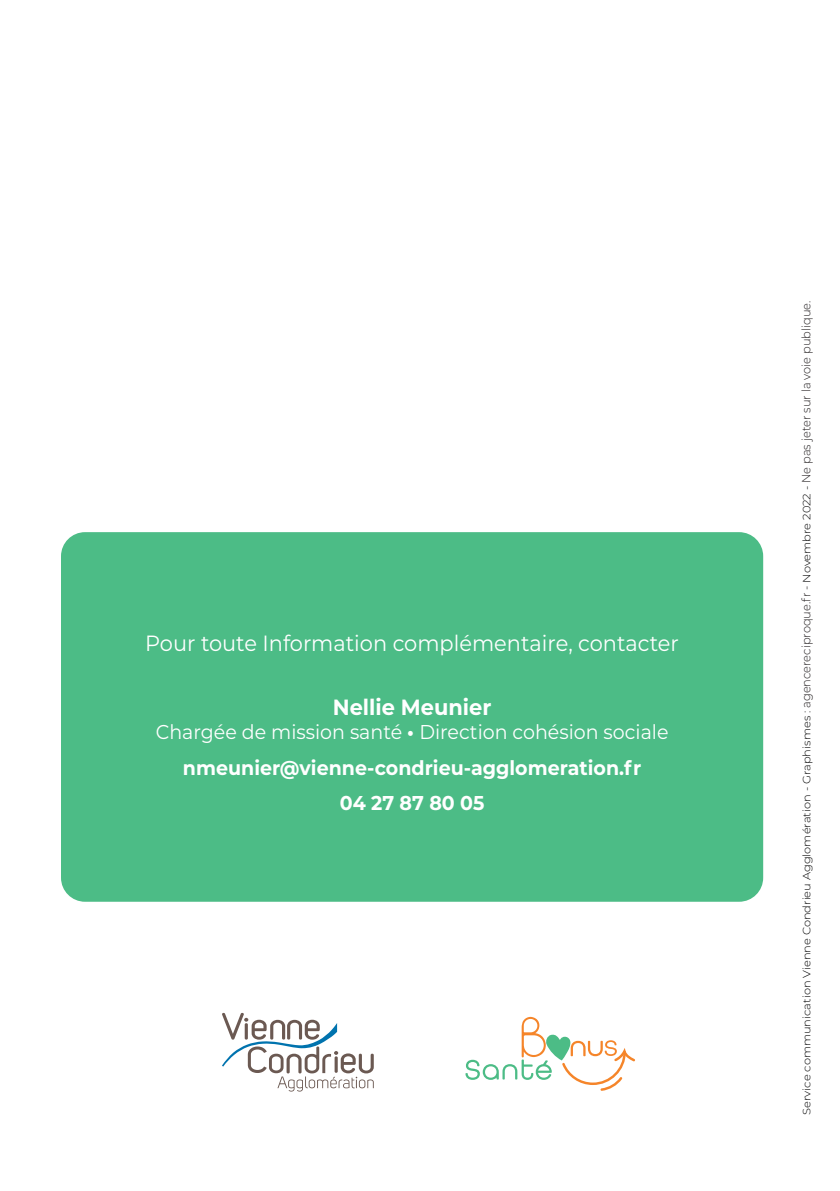
<style>
.page{position:relative;width:840px;height:1191px;background:#fff}
.page>*{position:absolute;margin:0;border:0;box-sizing:border-box;transform-origin:0 0}
.t1{font:22px "Montserrat";color:#fff;scale:.95 1}
.t2{font:700 22px "Montserrat";color:#fff;scale:.95 1}
.t3{font:700 20px/35.4px "Montserrat";color:#fff;text-align:center;scale:.95 1}
.t4{font:300 10.6px "Montserrat";color:#000;scale:1.07 1}
.s1{font-weight:400}
.s2{font-size:12px;color:#231f20}
</style>
<div class="page">
<svg style="left:465px;top:1016px;width:169px;height:74px"></svg>
<svg style="left:222px;top:1012px;width:151px;height:79px"></svg>
<div style="left:61px;top:532px;width:701px;height:369px;background:#4cbc86;border-radius:24px"></div>
<h1 class="t1" style="left:145px;top:633px;width:563px">Pour toute Information complémentaire, contacter</h1>
<h1 class="t2" style="left:332px;top:697px;width:168px">Nellie Meunier</h1>
<h2 class="t3" style="left:155px;top:715px;width:541px"><span class="s1">Chargée de mission santé</span> • <span class="s1">Direction cohésion sociale </span>nmeunier@vienne-condrieu-agglomeration.fr<br>04 27 87 80 05</h2>
<p class="t4" style="left:801px;top:1115px;width:762px;rotate:-90deg">Service communication Vienne Condrieu Agglomération - Graphismes : <span class="s2">agencereciproque.fr -</span> Novembre 2022 - <span class="s2">Ne pas jeter sur la voie publique.</span></p>
</div>
